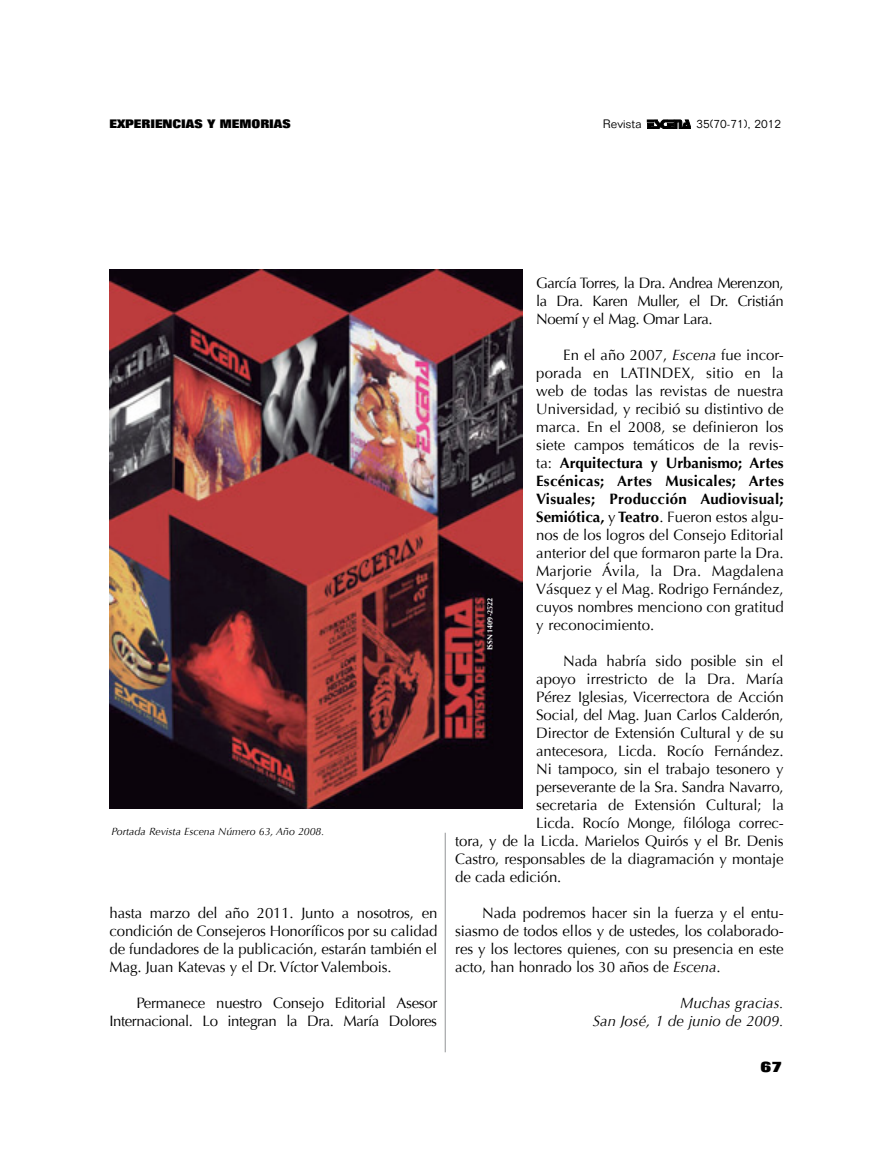
<style>
.page{position:relative;width:891px;height:1161px;background:#fff}
.page>*{position:absolute;margin:0;border:0;box-sizing:border-box;transform-origin:0 0}
.t1{font:15px/18px "Optima";letter-spacing:-.01em;color:#000;text-align:justify}
.t2{font:15px/18px "Optima";letter-spacing:-.03em;color:#000;text-align:right}
.t3{font:italic 15px/18px "Optima";color:#000;text-align:right}
.t4{font:800 15px "Folio";color:#000}
.t5{font:800 12px "Folio";color:#000}
.t6{font:300 12px "Folio";color:#000}
.t7{font:italic 10.5px "Optima";color:#000}
.t8{font:700 7.5px "Optima";letter-spacing:-.015em;color:#fff}
.s1{font-style:italic}
.s2{font-weight:700}
</style>
<div class="page">
<svg style="left:647px;top:120px;width:44px;height:8px"></svg>
<hr style="left:445px;top:833px;width:1px;height:219px;background:#939497">
<img style="left:110px;top:270px;width:413px;height:539px">
<p class="t5" style="left:109px;top:117px;width:183px">EXPERIENCIAS Y MEMORIAS</p>
<p class="t6" style="left:603px;top:116px;width:40px">Revista</p>
<p class="t6" style="left:696px;top:116px;width:86px">35(70-71), 2012</p>
<p class="t7" style="left:112px;top:825px;width:214px">Portada Revista Escena Número 63, Año 2008.</p>
<p class="t1" style="left:109px;top:904px;width:330px">hasta marzo del año 2011. Junto a nosotros, en condición de Consejeros Honoríficos por su calidad de fundadores de la publicación, estarán también el Mag. Juan Katevas y el Dr. Víctor Valembois.</p>
<p class="t2" style="left:109px;top:994px;width:330px">Permanece nuestro Consejo Editorial Asesor<br>Internacional. Lo integran la Dra. María Dolores</p>
<p class="t1" style="left:536px;top:274px;width:249px">García Torres, la Dra. Andrea Merenzon, la Dra. Karen Muller, el Dr. Cristián Noemí y el Mag. Omar Lara.</p>
<p class="t1" style="left:536px;top:346px;width:249px;text-indent:27px">En el año 2007, <span class="s1">Escena</span> fue incor&shy;porada en LATINDEX, sitio en la web de todas las revistas de nuestra Universidad, y recibió su distintivo de marca. En el 2008, se definieron los siete campos temáticos de la revis&shy;ta: <span class="s2">Arquitectura y Urbanismo; Artes Escénicas; Artes Musicales; Artes Visuales; Producción Audiovisual; Semiótica,</span> y <span class="s2">Teatro</span>. Fueron estos algu&shy;nos de los logros del Consejo Editorial anterior del que formaron parte la Dra.<br>Marjorie Ávila, la Dra. Magdalena Vásquez y el Mag. Rodrigo Fernández, cuyos nombres menciono con gratitud y reconocimiento.</p>
<p class="t1" style="left:563px;top:652px;width:222px">Nada habría sido posible sin el</p>
<p class="t1" style="left:536px;top:670px;width:249px">apoyo irrestricto de la Dra. María</p>
<p class="t1" style="left:536px;top:688px;width:249px">Pérez Iglesias, Vicerrectora de Acción</p>
<p class="t1" style="left:536px;top:706px;width:249px">Social, del Mag. Juan Carlos Calderón,</p>
<p class="t1" style="left:536px;top:724px;width:249px">Director de Extensión Cultural y de su</p>
<p class="t1" style="left:536px;top:742px;width:249px">antecesora, Licda. Rocío Fernández.</p>
<p class="t1" style="left:536px;top:760px;width:249px">Ni tampoco, sin el trabajo tesonero y</p>
<p class="t1" style="left:536px;top:778px;width:249px">perseverante de la Sra. Sandra Navarro,</p>
<p class="t1" style="left:536px;top:796px;width:249px">secretaria de Extensión Cultural; la</p>
<p class="t1" style="left:536px;top:814px;width:249px">Licda. Rocío Monge, filóloga correc-</p>
<p class="t1" style="left:455px;top:832px;width:330px">tora, y de la Licda. Marielos Quirós y el Br. Denis</p>
<p class="t1" style="left:455px;top:850px;width:330px">Castro, responsables de la diagramación y montaje</p>
<p class="t1" style="left:455px;top:868px;width:108px">de cada edición.</p>
<p class="t1" style="left:455px;top:904px;width:330px;text-indent:27px">Nada podremos hacer sin la fuerza y el entu&shy;siasmo de todos ellos y de ustedes, los colaborado&shy;res y los lectores quienes, con su presencia en este acto, han honrado los 30 años de <span class="s1">Escena</span>.</p>
<p class="t3" style="left:593px;top:994px;width:193px">Muchas gracias.<br>San José, 1 de junio de 2009.</p>
<p class="t8" style="left:486px;top:650px;width:54px;rotate:-90deg">ISSN 1409-2522</p>
<p class="t4" style="left:761px;top:1058px;width:23px">67</p>
</div>
